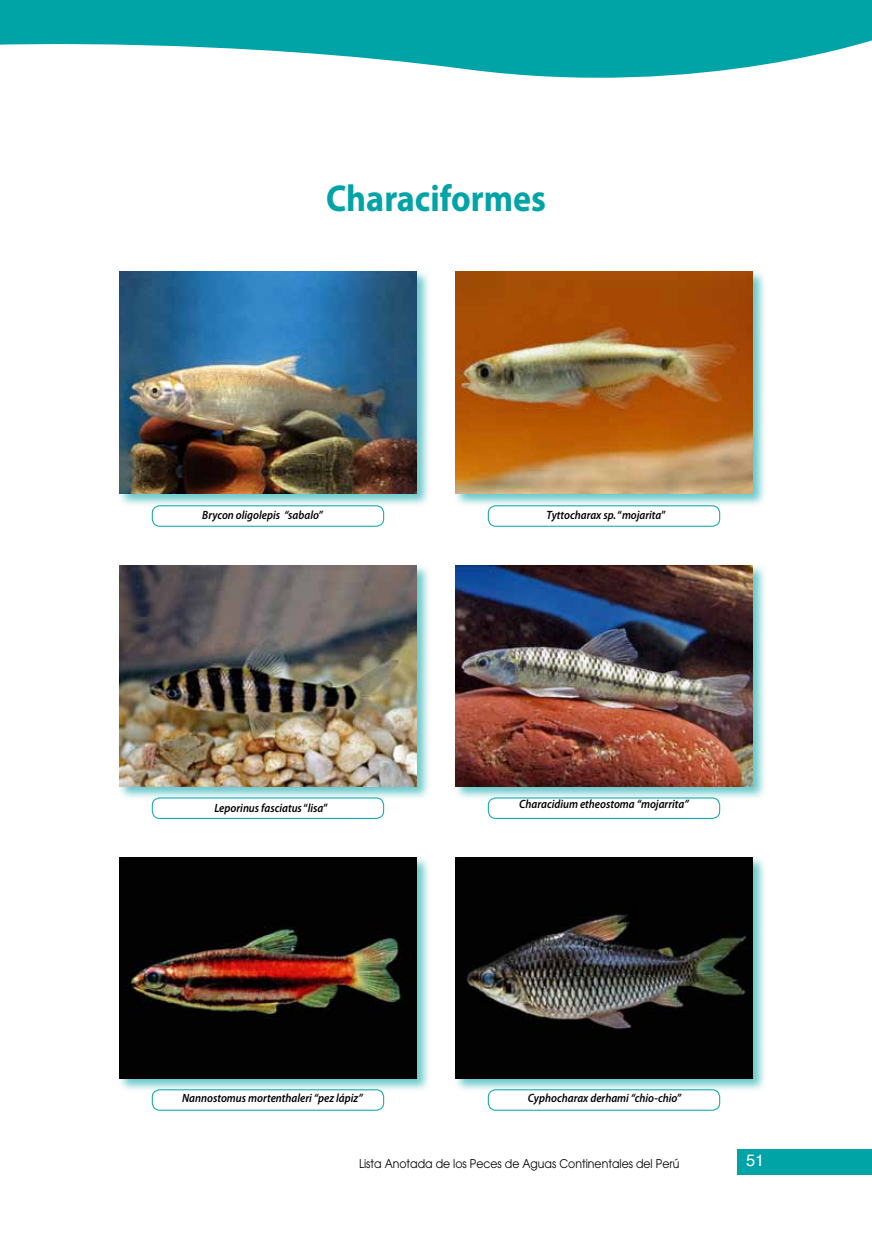
<style>
.page{position:relative;width:872px;height:1234px;background:#fff}
.page>*{position:absolute;margin:0;border:0;box-sizing:border-box;transform-origin:0 0}
.t1{font:700 37.5px "Myriad Pro";color:#00a3a6;scale:.91 1}
.t2{font:16.5px "Helvetica";color:#fff}
.t3{font:italic 600 12px "Myriad Pro";color:#000;scale:.91 1}
.t4{font:12px "Avant Garde";color:#000;scale:.91 1}
.s1{font-style:normal}
</style>
<div class="page">
<div style="left:737px;top:1148px;width:135px;height:26px;background:#00a3a6"></div>
<svg style="left:0;top:0;width:872px;height:78px;fill:#00a3a6"></svg>
<div style="left:117px;top:269px;width:314px;height:238px;background:#00a3a6;opacity:.6"></div>
<img style="left:119px;top:272px;width:298px;height:221px">
<div style="left:152px;top:505px;width:232px;height:21px;border:1px solid #00a3a6;border-radius:8px"></div>
<div style="left:117px;top:563px;width:314px;height:237px;background:#00a3a6;opacity:.6"></div>
<img style="left:119px;top:565px;width:298px;height:221px">
<div style="left:152px;top:797px;width:232px;height:21px;border:1px solid #00a3a6;border-radius:8px"></div>
<div style="left:117px;top:855px;width:314px;height:237px;background:#00a3a6;opacity:.6"></div>
<img style="left:119px;top:857px;width:298px;height:221px">
<div style="left:152px;top:1089px;width:232px;height:21px;border:1px solid #00a3a6;border-radius:8px"></div>
<div style="left:453px;top:269px;width:314px;height:238px;background:#00a3a6;opacity:.6"></div>
<img style="left:455px;top:272px;width:298px;height:221px">
<div style="left:488px;top:505px;width:232px;height:21px;border:1px solid #00a3a6;border-radius:8px"></div>
<div style="left:453px;top:563px;width:314px;height:237px;background:#00a3a6;opacity:.6"></div>
<img style="left:455px;top:565px;width:298px;height:221px">
<div style="left:488px;top:797px;width:232px;height:21px;border:1px solid #00a3a6;border-radius:8px"></div>
<div style="left:453px;top:855px;width:314px;height:237px;background:#00a3a6;opacity:.6"></div>
<img style="left:455px;top:857px;width:298px;height:221px">
<div style="left:488px;top:1089px;width:232px;height:21px;border:1px solid #00a3a6;border-radius:8px"></div>
<h1 class="t1" style="left:326px;top:174px;width:243px">Characiformes</h1>
<p class="t3" style="left:202px;top:507px;width:134px">Brycon oligolepis “sabalo”</p>
<p class="t3" style="left:546px;top:507px;width:133px">Tyttocharax sp. <span class="s1">“</span>mojarita<span class="s1">”</span></p>
<p class="t3" style="left:214px;top:799px;width:126px">Leporinus fasciatus <span class="s1">“</span>lisa<span class="s1">”</span></p>
<p class="t3" style="left:519px;top:796px;width:188px">Characidium etheostoma “mojarrita”</p>
<p class="t3" style="left:182px;top:1089px;width:200px">Nannostomus mortenthaleri “pez lápiz”</p>
<p class="t3" style="left:528px;top:1089px;width:170px">Cyphocharax derhami “chio-chio”</p>
<p class="t4" style="left:359px;top:1155px;width:353px">Lista Anotada de los Peces de Aguas Continentales del Perú</p>
<h2 class="t2" style="left:746px;top:1147px;width:20px">51</h2>
</div>
